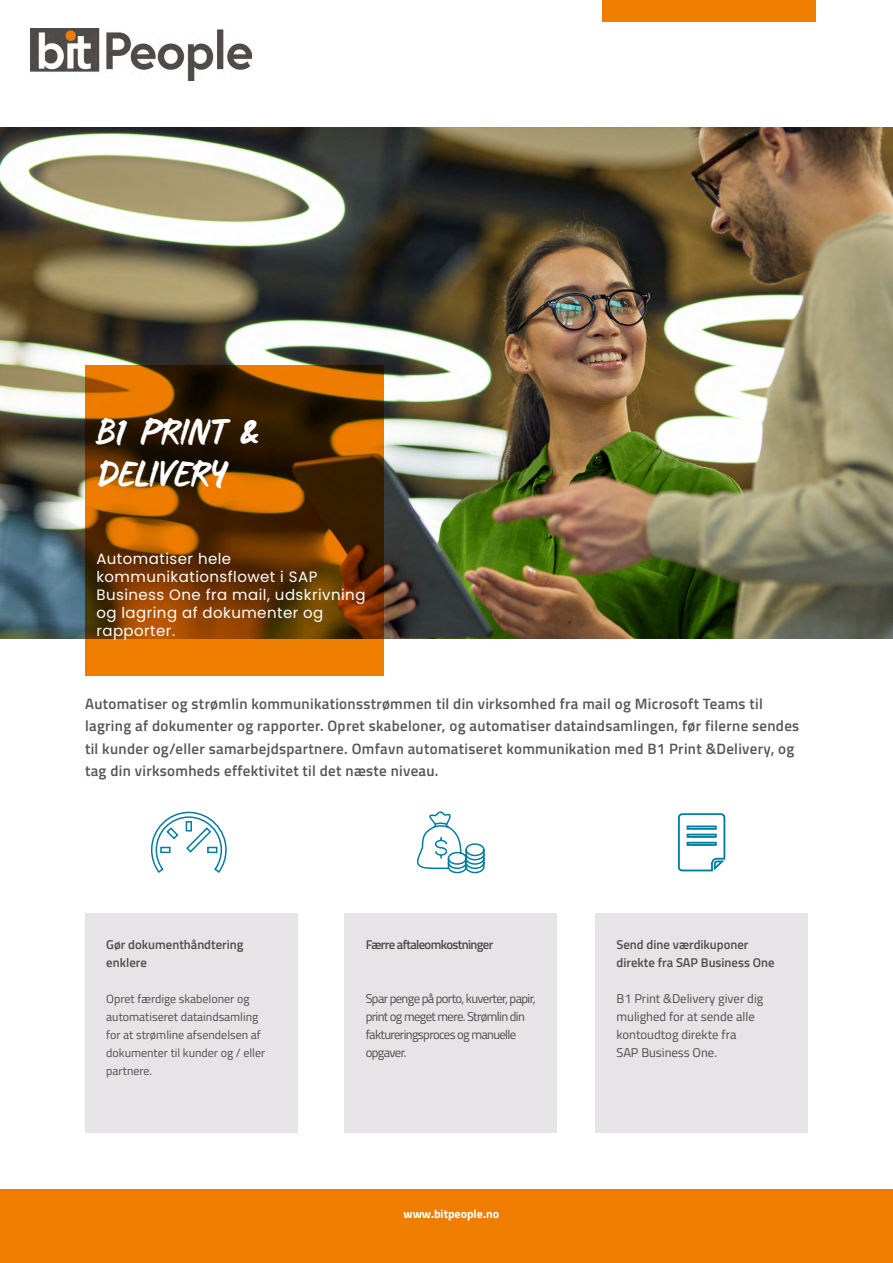
<style>
.page{position:relative;width:893px;height:1263px;background:#fff}
.page>*{position:absolute;margin:0;border:0;box-sizing:border-box;transform-origin:0 0}
.t1{font:42px/42px "THEREALMAGAZINE1";color:#fff}
.black{font:600 15px/22.5px "Titillium Web";letter-spacing:.02em;color:#575756}
.t2{font:15px/18px "Poppins";letter-spacing:.03em;color:#fff}
.t3{font:12.75px/18px "Titillium Web";letter-spacing:-.05em;color:#504c4a}
.t4{font:12.75px/18px "Titillium Web";color:#504c4a}
.t5{font:600 12.75px/18px "Titillium Web";color:#504c4a}
.t6{font:600 12.75px "Titillium Web";letter-spacing:-.05em;color:#504c4a}
.t7{font:12px/18px "Titillium Web";color:#504c4a}
.t8{font:700 12px "Titillium Web";color:#fff}
</style>
<div class="page">
<img style="left:0;top:128px;width:893px;height:511px">
<svg style="left:85px;top:366px;width:298px;height:310px;background:#7e4100"></svg>
<div style="left:0;top:1189px;width:893px;height:74px;background:#ef7d00"></div>
<div style="left:602px;top:0;width:214px;height:21px;background:#ef7d00"></div>
<img style="left:30px;top:29px;width:221px;height:52px">
<div style="left:85px;top:914px;width:213px;height:219px;background:#e6e4e6"></div>
<div style="left:344px;top:914px;width:213px;height:219px;background:#e6e4e6"></div>
<div style="left:595px;top:914px;width:213px;height:219px;background:#e6e4e6"></div>
<svg style="left:151px;top:811px;width:76px;height:62px"></svg>
<svg style="left:416px;top:811px;width:69px;height:63px"></svg>
<svg style="left:678px;top:813px;width:48px;height:59px"></svg>
<p class="t1" style="left:98px;top:410px;width:164px">B1 PRINT &amp;<br>DELIVERY</p>
<p class="t2" style="left:96px;top:550px;width:271px">Automatiser hele kommunikationsflowet i SAP<br>Business One fra mail, udskrivning og lagring af dokumenter og rapporter.</p>
<p class="black" style="left:85px;top:692px;width:716px">Automatiser og strømlin kommunikationsstrømmen til din virksomhed fra mail og Microsoft Teams til lagring af dokumenter og rapporter. Opret skabeloner, og automatiser dataindsamlingen, før filerne sendes til kunder og/eller samarbejdspartnere. Omfavn automatiseret kommunikation med B1 Print &amp;Delivery, og tag din virksomheds effektivitet til det næste niveau.</p>
<p class="t5" style="left:106px;top:935px;width:139px">Gør dokumenthåndtering enklere</p>
<p class="t7" style="left:106px;top:990px;width:160px">Opret færdige skabeloner og automatiseret dataindsamling for at strømline afsendelsen af dokumenter til kunder og / eller partnere.</p>
<p class="t6" style="left:366px;top:935px;width:129px">Færre aftaleomkostninger</p>
<p class="t3" style="left:366px;top:989px;width:171px">Spar penge på porto, kuverter, papir, print og meget mere. Strømlin din faktureringsproces og manuelle opgaver.</p>
<p class="t8" style="left:403px;top:1204px;width:97px">www.bitpeople.no</p>
<p class="t5" style="left:617px;top:935px;width:160px">Send dine værdikuponer direkte fra SAP Business One</p>
<p class="t4" style="left:617px;top:989px;width:148px">B1 Print &amp;Delivery giver dig mulighed for at sende alle kontoudtog direkte fra</p>
<p class="t4" style="left:617px;top:1043px;width:102px">SAP Business One.</p>
</div>
